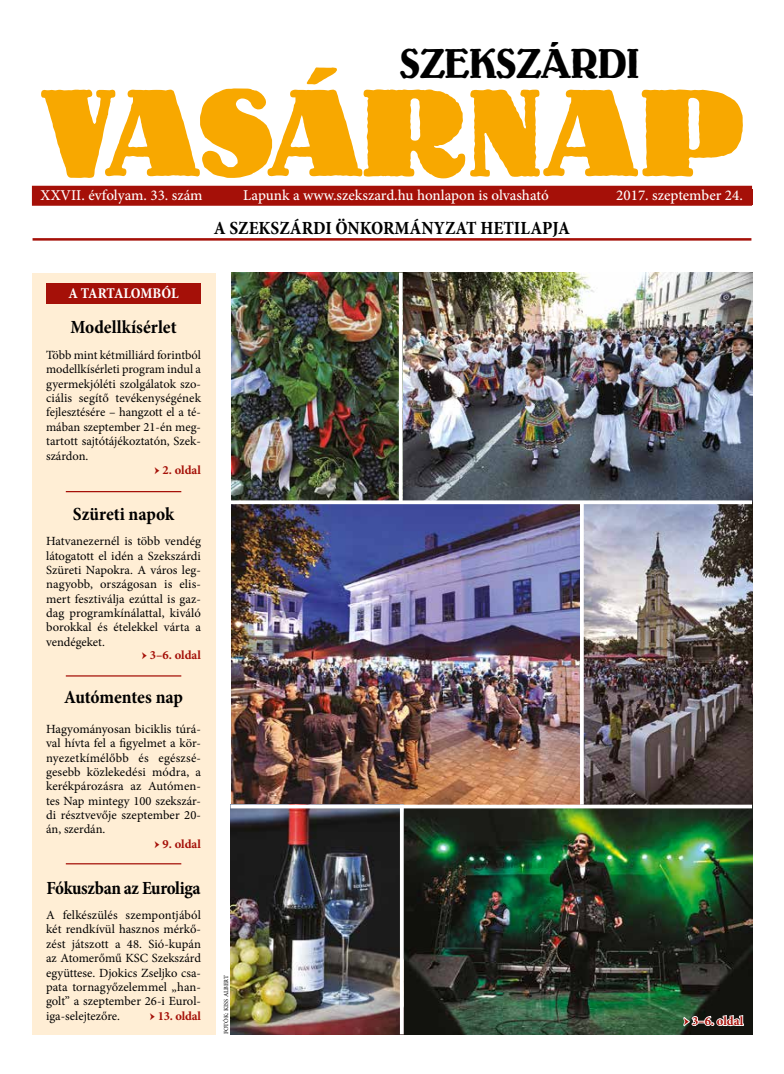
<style>
.page{position:relative;width:784px;height:1074px;background:#fff}
.page>*{position:absolute;margin:0;border:0;box-sizing:border-box;transform-origin:0 0}
.t1{font:700 122.5px "Lo Type";color:#f8a800}
.t2{font:41.25px "Lo Type";color:#000}
.t3{font:700 condensed 18.75px "Minion Pro";color:#000}
.t4{font:700 condensed 18.75px "Minion Pro";letter-spacing:-.02em;color:#000}
.t5{font:500 15px "Minion Pro";color:#fff}
.t6{font:700 condensed 15px "Minion Pro";letter-spacing:-.01em;color:#fff}
.t7{font:12.5px/14.4px "Minion Pro";color:#000;text-align:justify}
.t8{font:700 12.5px "Minion Pro";letter-spacing:.005em;color:#a51008}
.t9{font:6.25px "Minion Pro";color:#000}
.s1{font-weight:400}
</style>
<div class="page">
<hr style="left:33px;top:238px;width:718px;height:3px;background:#a51008">
<div style="left:32px;top:186px;width:719px;height:20px;background:#a51008"></div>
<div style="left:32px;top:273px;width:183px;height:761px;background:#ffeed5"></div>
<div style="left:46px;top:283px;width:155px;height:20px;background:#a51008"></div>
<hr style="left:66px;top:491px;width:115px;height:1px;background:#a51008">
<hr style="left:66px;top:675px;width:115px;height:1px;background:#a51008">
<hr style="left:66px;top:863px;width:115px;height:1px;background:#a51008">
<img style="left:231px;top:273px;width:520px;height:227px">
<img style="left:230px;top:808px;width:521px;height:226px">
<img style="left:231px;top:504px;width:348px;height:300px">
<img style="left:583px;top:504px;width:168px;height:300px">
<svg style="left:398px;top:273px;width:4px;height:227px"></svg>
<svg style="left:579px;top:504px;width:1px;height:300px"></svg>
<svg style="left:399px;top:808px;width:4px;height:226px"></svg>
<svg style="left:231px;top:500px;width:520px;height:1px"></svg>
<svg style="left:230px;top:804px;width:521px;height:4px"></svg>
<svg style="left:682px;top:1013px;width:62px;height:16px"></svg>
<h2 class="t2" style="left:399px;top:41px;width:240px">SZEKSZÁRDI</h2>
<h1 class="t1" style="left:41px;top:67px;width:702px">VASÁRNAP</h1>
<p class="t5" style="left:41px;top:185px;width:163px">XXVII. évfolyam. 33. szám</p>
<p class="t5" style="left:243px;top:185px;width:307px">Lapunk a www.szekszard.hu honlapon is olvasható</p>
<p class="t5" style="left:616px;top:185px;width:128px">2017. szeptember 24.</p>
<h3 class="t3" style="left:214px;top:215px;width:357px">A SZEKSZÁRDI ÖNKORMÁNYZAT HETILAPJA</h3>
<p class="t6" style="left:68px;top:283px;width:112px">A TARTALOMBÓL</p>
<h3 class="t3" style="left:70px;top:314px;width:108px">Modellkísérlet</h3>
<p class="t7" style="left:46px;top:348px;width:156px">Több mint kétmilliárd forintból modellkísérleti program indul a gyermekjóléti szolgálatok szo&shy;ciális segítő tevékenységének fejlesztésére – hangzott el a té&shy;mában szeptember 21-én meg&shy;tartott sajtótájékoztatón, Szek&shy;szárdon.</p>
<p class="t8" style="left:154px;top:461px;width:48px"><span class="s1">→</span> 2. oldal</p>
<h3 class="t3" style="left:73px;top:501px;width:103px">Szüreti napok</h3>
<p class="t7" style="left:46px;top:534px;width:156px">Hatvanezernél is több vendég látogatott el idén a Szekszárdi Szüreti Napokra. A város leg&shy;nagyobb, országosan is elis&shy;mert fesztiválja ezúttal is gaz&shy;dag programkínálattal, kiváló borokkal és ételekkel várta a vendégeket.</p>
<p class="t8" style="left:142px;top:646px;width:61px"><span class="s1">→</span> 3–6. oldal</p>
<h3 class="t3" style="left:64px;top:684px;width:120px">Autómentes nap</h3>
<p class="t7" style="left:46px;top:721px;width:156px">Hagyományosan biciklis túrá&shy;val hívta fel a figyelmet a kör&shy;nyezetkímélőbb és egészsé&shy;gesebb közlekedési módra, a kerékpározásra az Autómen&shy;tes Nap mintegy 100 szekszár&shy;di résztvevője szeptember 20- án, szerdán.</p>
<p class="t8" style="left:154px;top:835px;width:48px"><span class="s1">→</span> 9. oldal</p>
<h3 class="t4" style="left:46px;top:875px;width:155px">Fókuszban az Euroliga</h3>
<p class="t7" style="left:46px;top:908px;width:156px">A felkészülés szempontjából két rendkívül hasznos mérkő&shy;zést játszott a 48. Sió-kupán az Atomerőmű KSC Szekszárd együttese. Djokics Zseljko csa&shy;pata tornagyőzelemmel „han&shy;golt” a szeptember 26-i Eurol&shy;iga-selejtezőre.</p>
<p class="t8" style="left:150px;top:1007px;width:53px"><span class="s1">→</span> 13. oldal</p>
<p class="t9" style="left:222px;top:1034px;width:61px;rotate:-90deg">FOTÓK: KISS ALBERT</p>
<p class="t8" style="left:683px;top:1012px;width:61px"><span class="s1">→</span> 3–6. oldal</p>
</div>
